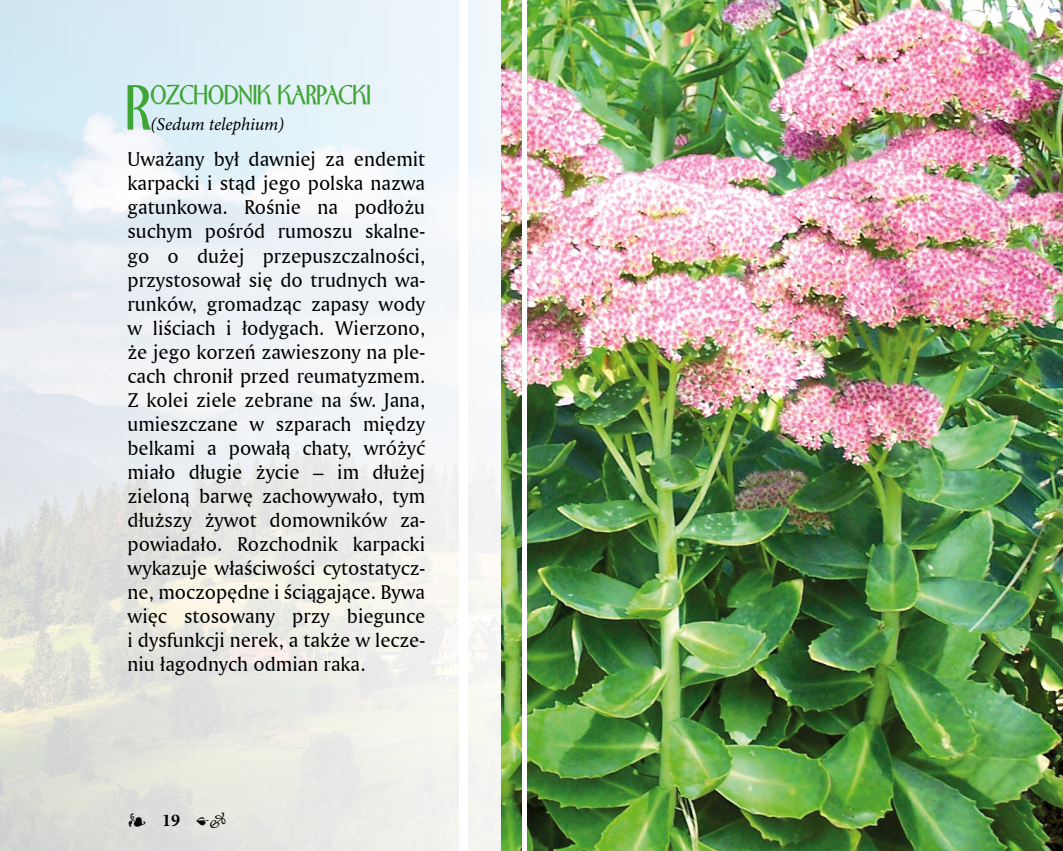
<style>
.page{position:relative;width:1063px;height:851px;background:#fff}
.page>*{position:absolute;margin:0;border:0;box-sizing:border-box;transform-origin:0 0}
.t1{font:56.25px "EFN Wenecja";color:#3fa535}
.t2{font:24px "EFN Wenecja";color:#3fa535}
.t3{font:21px/24px "Amerigo L2 Roman A";color:#000;text-align:justify}
.t4{font:italic 18px "Minion Pro";letter-spacing:-.01em;color:#000}
.t5{font:700 18px "Minion Pro";color:#000}
</style>
<div class="page">
<img style="left:0;top:0;width:502px;height:850px">
<img style="left:502px;top:0;width:561px;height:850px">
<hr style="left:522px;top:0;width:4px;height:850px;background:#fff">
<div style="left:459px;top:0;width:9px;height:850px;background:#fff"></div>
<h1 class="t1" style="left:125px;top:74px;width:27px">R</h1>
<p class="t2" style="left:150px;top:80px;width:222px">OZCHODNIK KARPACKI</p>
<p class="t4" style="left:150px;top:112px;width:135px">(Sedum telephium)</p>
<p class="t3" style="left:128px;top:147px;width:299px">Uważany był dawniej za endemit karpacki i stąd jego polska nazwa gatunkowa. Rośnie na podłożu suchym pośród rumoszu skalne&shy;go o dużej przepuszczalności, przystosował się do trudnych wa&shy;runków, gromadząc zapasy wody w liściach i łodygach. Wierzono, że jego korzeń zawieszony na ple&shy;cach chronił przed reumatyzmem.<br>Z kolei ziele zebrane na św. Jana, umieszczane w szparach między belkami a powałą chaty, wróżyć miało długie życie – im dłużej zieloną barwę zachowywało, tym dłuższy żywot domowników za&shy;powiadało. Rozchodnik karpacki wykazuje właściwości cytostatycz&shy;ne, moczopędne i ściągające. Bywa więc stosowany przy biegunce i dysfunkcji nerek, a także w lecze&shy;niu łagodnych odmian raka.</p>
<p class="t5" style="left:128px;top:807px;width:101px">❧ 19 ••</p>
</div>
